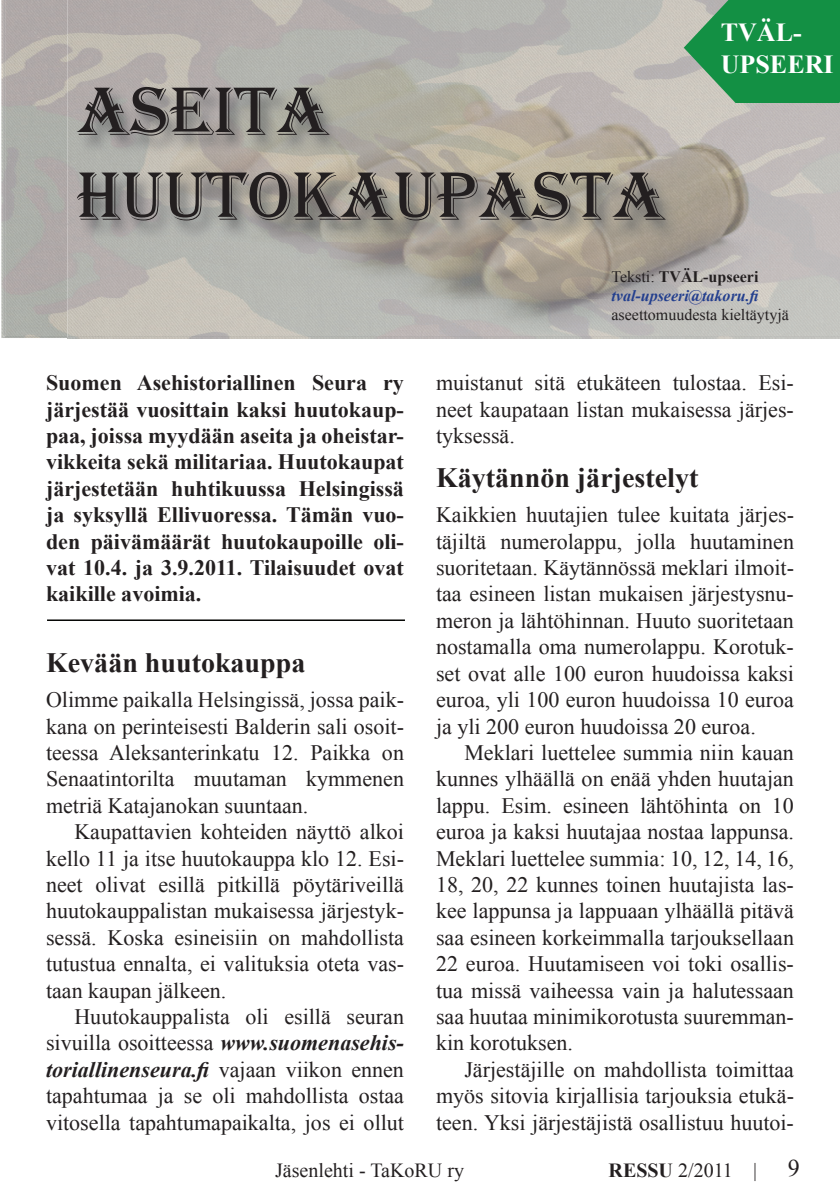
<style>
.page{position:relative;width:840px;height:1191px;background:#fff}
.page>*{position:absolute;margin:0;border:0;box-sizing:border-box;transform-origin:0 0}
.t1{font:70.6px/84.8px "Algerian";color:#231f20}
.t2{font:700 28px "Times New Roman";color:#231f20}
.t3{font:700 26px/31.2px "Times New Roman";color:#fff}
.t4{font:24px "Times New Roman";color:#231f20}
.t5{font:22px/26.4px "Times New Roman";color:#231f20;text-align:justify}
.t6{font:700 22px/26.4px "Times New Roman";color:#231f20;text-align:justify}
.t7{font:20px "Times New Roman";color:#231f20}
.t8{font:italic 700 16px/19.2px "Times New Roman";color:#233f8e}
.t9{font:16px "Times New Roman";color:#231f20}
.s1{font-weight:700;font-style:italic}
.s2{font-weight:400;font-style:normal;color:#231f20}
.s3{font-style:normal;color:#231f20}
.s4{font-weight:700}
</style>
<div class="page">
<img style="left:1px;top:0;width:66px;height:338px">
<img style="left:4px;top:0;width:63px;height:337px">
<img style="left:67px;top:338px;width:772px;height:1px">
<img style="left:630px;top:0;width:209px;height:299px">
<img style="left:67px;top:299px;width:772px;height:39px">
<img style="left:349px;top:0;width:281px;height:86px">
<img style="left:208px;top:242px;width:422px;height:57px">
<img style="left:67px;top:0;width:282px;height:112px">
<img style="left:67px;top:224px;width:141px;height:75px">
<img style="left:67px;top:112px;width:8px;height:112px">
<img style="left:75px;top:86px;width:607px;height:156px">
<hr style="left:47px;top:619px;width:358px;height:2px;background:#040503">
<svg style="left:683px;top:0;width:156px;height:103px;background:#319858"></svg>
<h1 class="t1" style="left:76px;top:69px;width:590px">ASEITA<br>HUUTOKAUPASTA</h1>
<p class="t3" style="left:720px;top:17px;width:114px">TVÄL-<br>UPSEERI</p>
<p class="t6" style="left:46px;top:369px;width:359px">Suomen Asehistoriallinen Seura ry järjestää vuosittain kaksi huutokaup&shy;paa, joissa myydään aseita ja oheistar&shy;vikkeita sekä militariaa. Huutokaupat järjestetään huhtikuussa Helsingissä ja syksyllä Ellivuoressa. Tämän vuo&shy;den päivämäärät huutokaupoille oli&shy;vat 10.4. ja 3.9.2011. Tilaisuudet ovat kaikille avoimia.</p>
<p class="t2" style="left:46px;top:647px;width:261px">Kevään huutokauppa</p>
<p class="t5" style="left:46px;top:686px;width:359px">Olimme paikalla Helsingissä, jossa paik&shy;kana on perinteisesti Balderin sali osoit&shy;teessa Aleksanterinkatu 12. Paikka on Senaatintorilta muutaman kymmenen metriä Katajanokan suuntaan.</p>
<p class="t5" style="left:46px;top:818px;width:359px;text-indent:28px">Kaupattavien kohteiden näyttö alkoi kello 11 ja itse huutokauppa klo 12. Esi&shy;neet olivat esillä pitkillä pöytäriveillä huutokauppalistan mukaisessa järjestyk&shy;sessä. Koska esineisiin on mahdollista tutustua ennalta, ei valituksia oteta vas&shy;taan kaupan jälkeen.</p>
<p class="t5" style="left:46px;top:1003px;width:359px;text-indent:28px">Huutokauppalista oli esillä seuran sivuilla osoitteessa <span class="s1">www.suomenasehis&shy;toriallinenseura.fi</span> vajaan viikon ennen tapahtumaa ja se oli mahdollista ostaa vitosella tapahtumapaikalta, jos ei ollut</p>
<p class="t8" style="left:611px;top:267px;width:151px"><span class="s2">Teksti:</span> <span class="s3">TVÄL-upseeri </span>tval-upseeri@takoru.fi</p>
<p class="t9" style="left:611px;top:306px;width:179px">aseettomuudesta kieltäytyjä</p>
<p class="t5" style="left:436px;top:369px;width:359px">muistanut sitä etukäteen tulostaa. Esi&shy;neet kaupataan listan mukaisessa järjes&shy;tyksessä.</p>
<p class="t2" style="left:436px;top:462px;width:264px">Käytännön järjestelyt</p>
<p class="t5" style="left:436px;top:501px;width:359px">Kaikkien huutajien tulee kuitata järjes&shy;täjiltä numerolappu, jolla huutaminen suoritetaan. Käytännössä meklari ilmoit&shy;taa esineen listan mukaisen järjestysnu&shy;meron ja lähtöhinnan. Huuto suoritetaan nostamalla oma numerolappu. Korotuk&shy;set ovat alle 100 euron huudoissa kaksi euroa, yli 100 euron huudoissa 10 euroa ja yli 200 euron huudoissa 20 euroa.</p>
<p class="t5" style="left:436px;top:739px;width:359px;text-indent:28px">Meklari luettelee summia niin kauan kunnes ylhäällä on enää yhden huutajan lappu. Esim. esineen lähtöhinta on 10 euroa ja kaksi huutajaa nostaa lappunsa.<br>Meklari luettelee summia: 10, 12, 14, 16, 18, 20, 22 kunnes toinen huutajista las&shy;kee lappunsa ja lappuaan ylhäällä pitävä saa esineen korkeimmalla tarjouksellaan 22 euroa. Huutamiseen voi toki osallis&shy;tua missä vaiheessa vain ja halutessaan saa huutaa minimikorotusta suuremman&shy;kin korotuksen.</p>
<p class="t5" style="left:436px;top:1056px;width:359px;text-indent:28px">Järjestäjille on mahdollista toimittaa myös sitovia kirjallisia tarjouksia etukä&shy;teen. Yksi järjestäjistä osallistuu huutoi-</p>
<p class="t7" style="left:275px;top:1158px;width:190px">Jäsenlehti - TaKoRU ry</p>
<p class="t7" style="left:608px;top:1158px;width:150px"><span class="s4">RESSU</span> 2/2011 |</p>
<p class="t4" style="left:787px;top:1155px;width:13px">9</p>
</div>
